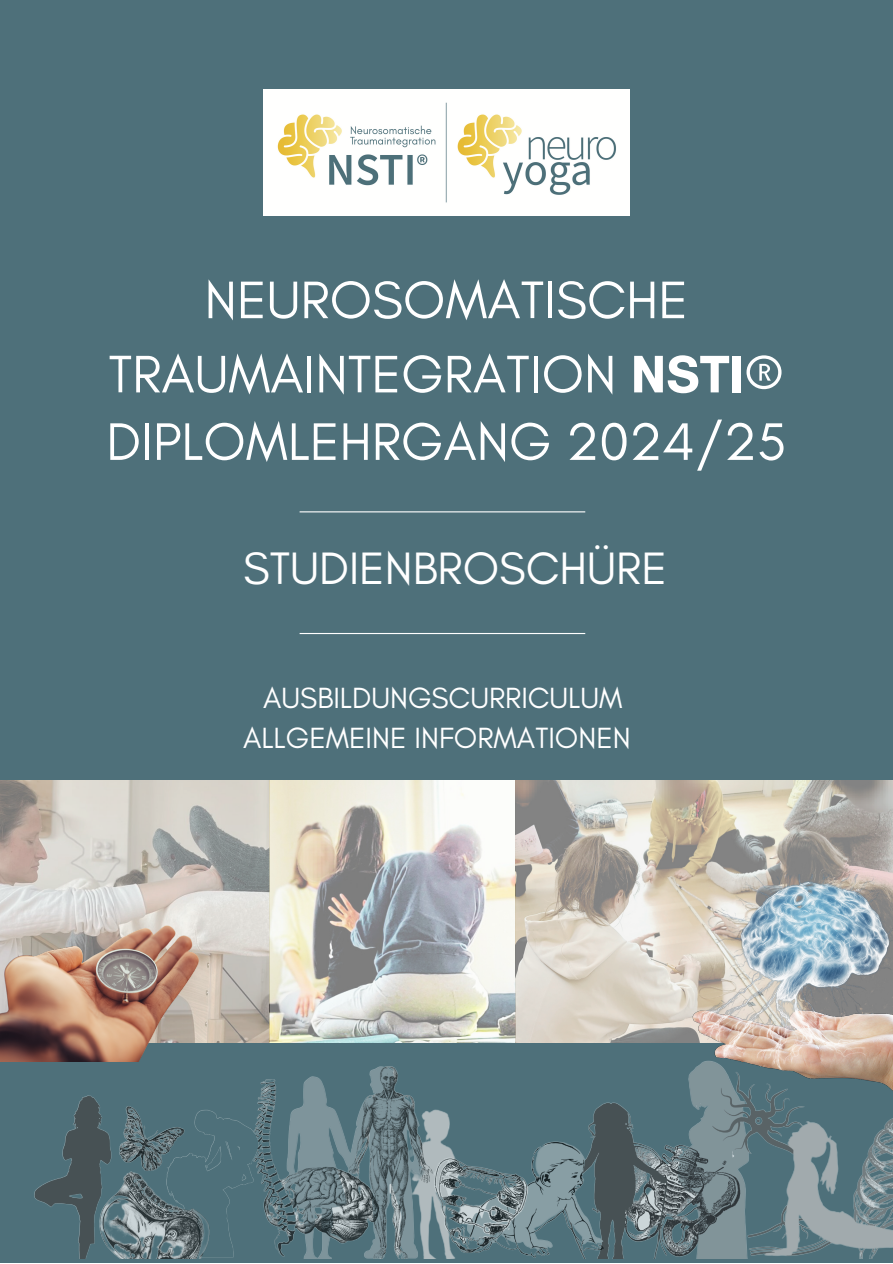
<style>
.page{position:relative;width:893px;height:1264px;background:#fff}
.page>*{position:absolute;margin:0;border:0;box-sizing:border-box;transform-origin:0 0}
.t1{font:53.7px/74.2px "Glacial Indifference";color:#fff;text-align:center}
.t2{font:46.2px "Glacial Indifference";color:#fff}
.t3{font:29.7px "Glacial Indifference";color:#fff}
.s1{font-weight:700}
</style>
<div class="page">
<div style="left:0;top:0;width:892px;height:1262px;background:#4e707a"></div>
<img style="left:263px;top:89px;width:367px;height:126px">
<hr style="left:299px;top:511px;width:286px;height:1px;background:#fff">
<hr style="left:299px;top:633px;width:286px;height:1px;background:#fff">
<img style="left:0;top:781px;width:892px;height:261px">
<img style="left:0;top:1061px;width:892px;height:197px">
<img style="left:521px;top:874px;width:371px;height:227px">
<img style="left:0;top:917px;width:215px;height:144px">
<p class="t1" style="left:108px;top:262px;width:677px">NEUROSOMATISCHE<br>TRAUMAINTEGRATION <span class="s1">NSTI</span>®</p>
<p class="t1" style="left:106px;top:404px;width:681px">DIPLOMLEHRGANG 2024/25</p>
<p class="t2" style="left:243px;top:540px;width:425px">STUDIENBROSCHÜRE</p>
<p class="t3" style="left:263px;top:679px;width:360px">AUSBILDUNGSCURRICULUM</p>
<p class="t3" style="left:243px;top:719px;width:389px">ALLGEMEINE INFORMATIONEN</p>
</div>
